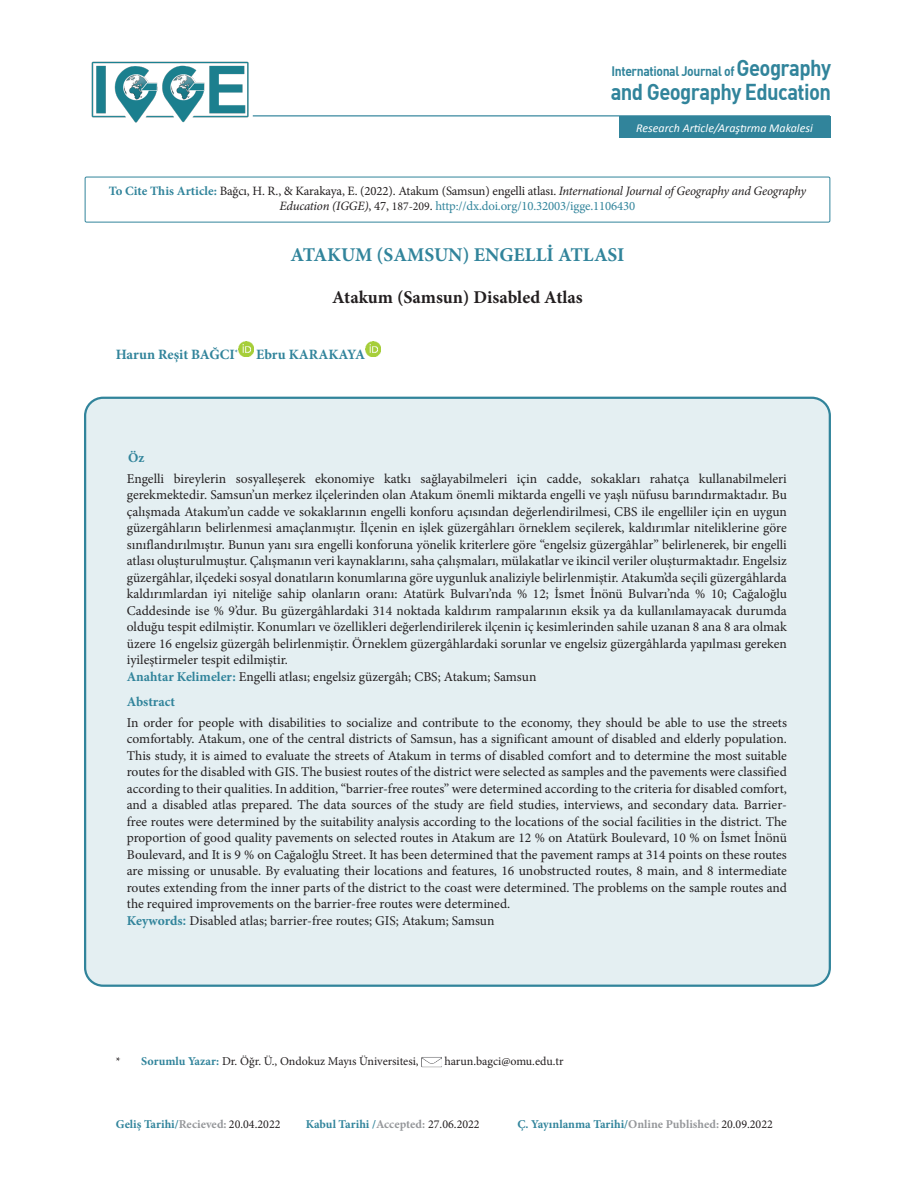
<style>
.page{position:relative;width:915px;height:1191px;background:#fff}
.page>*{position:absolute;margin:0;border:0;box-sizing:border-box;transform-origin:0 0}
.t1{font:700 22.5px "DI Nbek";letter-spacing:-.03em;color:#31849b;scale:.9 1}
.t2{font:700 19.5px "Minion Pro";color:#31849b}
.h1_1{font:700 18px "Minion Pro";color:#231f20}
.author{font:700 14.25px "Minion Pro";letter-spacing:-.005em;color:#31849b}
.AbstractTxtTR{font:13.5px/16.5px "Minion Pro";color:#231f20;text-align:justify}
.t3{font:700 13.5px "DI Nbek";letter-spacing:-.03em;color:#31849b;scale:.9 1}
.AbstractH{font:700 13.5px "Minion Pro";color:#31849b}
.How_to_cite_this_art{font:12.75px/15.3px "Minion Pro";letter-spacing:-.01em;color:#231f20;text-align:center}
.t4{font:700 12px "Minion Pro";color:#31849b}
.footnotes{font:12px "Minion Pro";letter-spacing:-.005em;color:#231f20}
.t5{font:italic 12px "Calibri";color:#fff}
.s1{font-size:22.5px}
.s2{font-weight:700;color:#31849b}
.s3{font-style:italic}
.s4{font-size:12px}
.s5{color:#31849b}
.s6{font-family:"Calibri";font-weight:700;color:#31849b}
.s7{color:#95979a}
.s8{font-weight:400;color:#231f20}
</style>
<div class="page">
<div style="left:619px;top:116px;width:210px;height:22px;background:#31849b"></div>
<hr style="left:253px;top:115px;width:576px;height:1px;background:#31849b">
<img style="left:91px;top:61px;width:157px;height:62px">
<img style="left:421px;top:1057px;width:20px;height:10px">
<div style="left:85px;top:177px;width:745px;height:45px;border:1px solid #31849b;border-radius:2px"></div>
<div style="left:85px;top:398px;width:744px;height:587px;background:#e4eff2;border-radius:18px"></div>
<img style="left:238px;top:342px;width:15px;height:15px">
<img style="left:365px;top:342px;width:15px;height:15px">
<p class="t3" style="left:611px;top:63px;width:245px">International Journal of <span class="s1">Geography</span></p>
<h1 class="t1" style="left:610px;top:77px;width:246px">and Geography Education</h1>
<p class="t5" style="left:636px;top:121px;width:178px">Research Article/Araştırma Makalesi</p>
<p class="How_to_cite_this_art" style="left:109px;top:183px;width:698px"><span class="s2">To Cite This Article:</span> Bağcı, H. R., &amp; Karakaya, E. (2022). Atakum (Samsun) engelli atlası. <span class="s3">International Journal of Geography and Geography<br>Education (IGGE)</span>, 47, <span class="s4">187-209</span>. <span class="s5">http://dx.doi.org/10.32003/igge.1106430</span></p>
<p class="t2" style="left:290px;top:241px;width:335px">ATAKUM (SAMSUN) ENGELLİ ATLASI</p>
<p class="h1_1" style="left:332px;top:285px;width:252px">Atakum (Samsun) Disabled Atlas</p>
<p class="author" style="left:116px;top:345px;width:124px">Harun Reşit BAĞCI<sup>*</sup></p>
<p class="author" style="left:256px;top:345px;width:110px">Ebru KARAKAYA</p>
<p class="AbstractH" style="left:128px;top:448px;width:18px">Öz</p>
<p class="AbstractTxtTR" style="left:127px;top:470px;width:661px">Engelli bireylerin sosyalleşerek ekonomiye katkı sağlayabilmeleri için cadde, sokakları rahatça kullanabilmeleri gerekmektedir. Samsun’un merkez ilçelerinden olan Atakum önemli miktarda engelli ve yaşlı nüfusu barındırmaktadır. Bu çalışmada Atakum’un cadde ve sokaklarının engelli konforu açısından değerlendirilmesi, CBS ile engelliler için en uygun güzergâhların belirlenmesi amaçlanmıştır. İlçenin en işlek güzergâhları örneklem seçilerek, kaldırımlar niteliklerine göre sınıflandırılmıştır. Bunun yanı sıra engelli konforuna yönelik kriterlere göre “engelsiz güzergâhlar” belirlenerek, bir engelli atlası oluşturulmuştur. Çalışmanın veri kaynaklarını, saha çalışmaları, mülakatlar ve ikincil veriler oluşturmaktadır. Engelsiz güzergâhlar, ilçedeki sosyal donatıların konumlarına göre uygunluk analiziyle belirlenmiştir. Atakum’da seçili güzergâhlarda kaldırımlardan iyi niteliğe sahip olanların oranı: Atatürk Bulvarı’nda % 12; İsmet İnönü Bulvarı’nda % 10; Cağaloğlu Caddesinde ise % 9’dur. Bu güzergâhlardaki 314 noktada kaldırım rampalarının eksik ya da kullanılamayacak durumda olduğu tespit edilmiştir. Konumları ve özellikleri değerlendirilerek ilçenin iç kesimlerinden sahile uzanan 8 ana 8 ara olmak üzere 16 engelsiz güzergâh belirlenmiştir. Örneklem güzergâhlardaki sorunlar ve engelsiz güzergâhlarda yapılması gereken iyileştirmeler tespit edilmiştir.</p>
<p class="AbstractTxtTR" style="left:127px;top:668px;width:411px"><span class="s2">Anahtar Kelimeler:</span> Engelli atlası; engelsiz güzergâh; CBS; Atakum; Samsun</p>
<p class="AbstractH" style="left:127px;top:692px;width:50px">Abstract</p>
<p class="AbstractTxtTR" style="left:127px;top:714px;width:661px">In order for people with disabilities to socialize and contribute to the economy, they should be able to use the streets comfortably. Atakum, one of the central districts of Samsun, has a significant amount of disabled and elderly population.<br>This study, it is aimed to evaluate the streets of Atakum in terms of disabled comfort and to determine the most suitable routes for the disabled with GIS. The busiest routes of the district were selected as samples and the pavements were classified according to their qualities. In addition, “barrier-free routes” were determined according to the criteria for disabled comfort, and a disabled atlas prepared. The data sources of the study are field studies, interviews, and secondary data. Barrier&shy;free routes were determined by the suitability analysis according to the locations of the social facilities in the district. The proportion of good quality pavements on selected routes in Atakum are 12 % on Atatürk Boulevard, 10 % on İsmet İnönü Boulevard, and It is 9 % on Cağaloğlu Street. It has been determined that the pavement ramps at 314 points on these routes are missing or unusable. By evaluating their locations and features, 16 unobstructed routes, 8 main, and 8 intermediate routes extending from the inner parts of the district to the coast were determined. The problems on the sample routes and the required improvements on the barrier-free routes were determined.</p>
<p class="AbstractTxtTR" style="left:127px;top:912px;width:369px"><span class="s2">Keywords</span><span class="s6">:</span> Disabled atlas; barrier-free routes; GIS; Atakum; Samsun</p>
<p class="footnotes" style="left:116px;top:1053px;width:304px">* <span class="s2">Sorumlu Yazar:</span> Dr. Öğr. Ü., Ondokuz Mayıs Üniversitesi,</p>
<p class="footnotes" style="left:444px;top:1053px;width:121px">harun.bagci@omu.edu.tr</p>
<p class="t4" style="left:116px;top:1116px;width:166px">Geliş Tarihi/<span class="s7">Recieved:</span> <span class="s8">20.04.2022</span></p>
<p class="t4" style="left:306px;top:1116px;width:175px">Kabul Tarihi /<span class="s7">Accepted:</span> <span class="s8">27.06.2022</span></p>
<p class="t4" style="left:517px;top:1116px;width:257px">Ç. Yayınlanma Tarihi/<span class="s7">Online Published:</span> <span class="s8">20.09.2022</span></p>
</div>
